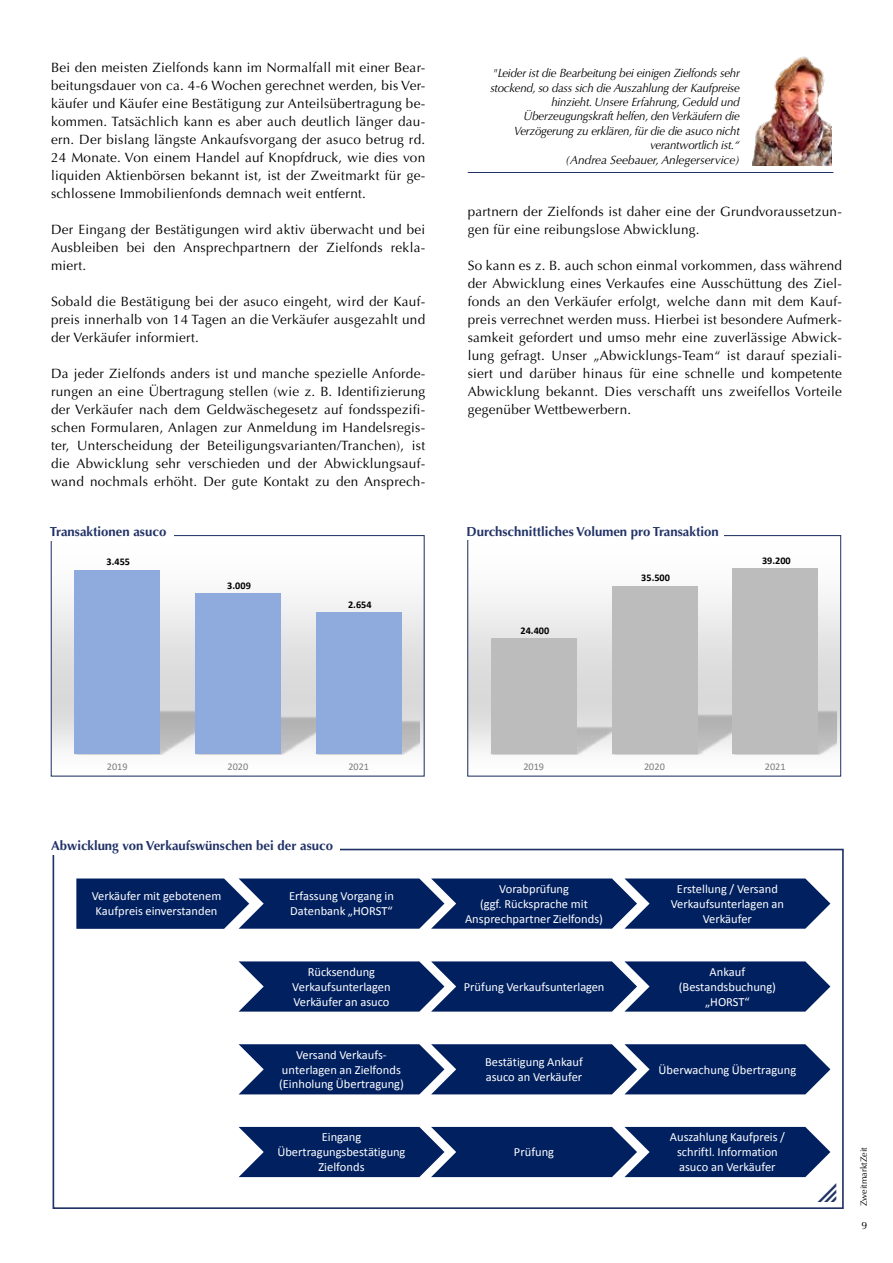
<style>
.page{position:relative;width:893px;height:1263px;background:#fff}
.page>*{position:absolute;margin:0;border:0;box-sizing:border-box;transform-origin:0 0}
.t1{font:13.5px/18px "Optima LT Std";letter-spacing:.02em;color:#000;text-align:justify}
.t2{font:700 13.2px "Optima LT Std";color:#213267}
.t3{font:12.45px/15px "Calibri";color:#fff;text-align:center}
.t4{font:italic 12px/14.4px "Optima LT Std";letter-spacing:-.02em;color:#000;text-align:right;scale:.96 1}
.t5{font:10.5px "Optima LT Std";color:#000}
.t6{font:700 10.2px "Calibri";color:#000}
.t7{font:10.2px "Calibri";letter-spacing:-.005em;color:#7b7b7b}
.t8{font:9px "Optima LT Std";color:#000}
</style>
<div class="page">
<div style="left:53px;top:849px;width:791px;height:360px;background:#fff;border:2px solid #213267"></div>
<div style="left:51px;top:840px;width:288px;height:14px;background:#fff"></div>
<svg style="left:76px;top:878px;width:754px;height:51px;background:#14326d"></svg>
<svg style="left:239px;top:961px;width:591px;height:50px;background:#17346e"></svg>
<svg style="left:239px;top:1044px;width:591px;height:50px;background:#16336d"></svg>
<svg style="left:239px;top:1127px;width:591px;height:50px;background:#15326d"></svg>
<hr style="left:468px;top:172px;width:365px;height:1px;background:#213267">
<img style="left:752px;top:56px;width:79px;height:109px">
<svg style="left:470px;top:568px;width:369px;height:187px"></svg>
<img style="left:488px;top:724px;width:121px;height:30px">
<img style="left:609px;top:712px;width:120px;height:42px">
<img style="left:729px;top:708px;width:107px;height:46px">
<div style="left:491px;top:639px;width:86px;height:115px;background:#bdbcbc"></div>
<div style="left:612px;top:586px;width:85px;height:168px;background:#bdbcbc"></div>
<div style="left:732px;top:569px;width:86px;height:185px;background:#bdbcbc"></div>
<div style="left:468px;top:535px;width:373px;height:241px;border:1px solid #213267"></div>
<svg style="left:53px;top:593px;width:369px;height:162px"></svg>
<img style="left:71px;top:708px;width:124px;height:46px">
<img style="left:192px;top:714px;width:124px;height:40px">
<img style="left:313px;top:718px;width:106px;height:36px">
<div style="left:74px;top:570px;width:86px;height:184px;background:#8faadc"></div>
<div style="left:195px;top:594px;width:86px;height:160px;background:#8faadc"></div>
<div style="left:316px;top:613px;width:86px;height:141px;background:#8faadc"></div>
<div style="left:51px;top:535px;width:373px;height:241px;border:1px solid #213267"></div>
<div style="left:50px;top:526px;width:123px;height:15px;background:#fff"></div>
<div style="left:466px;top:526px;width:258px;height:14px;background:#fff"></div>
<p class="t1" style="left:51px;top:59px;width:376px">Bei den meisten Zielfonds kann im Normalfall mit einer Bear&shy;beitungsdauer von ca. 4-6 Wochen gerechnet werden, bis Ver&shy;käufer und Käufer eine Bestätigung zur Anteilsübertragung be&shy;kommen. Tatsächlich kann es aber auch deutlich länger dau&shy;ern. Der bislang längste Ankaufsvorgang der asuco betrug rd.<br>24 Monate. Von einem Handel auf Knopfdruck, wie dies von liquiden Aktienbörsen bekannt ist, ist der Zweitmarkt für ge&shy;schlossene Immobilienfonds demnach weit entfernt.</p>
<p class="t1" style="left:51px;top:221px;width:376px">Der Eingang der Bestätigungen wird aktiv überwacht und bei Ausbleiben bei den Ansprechpartnern der Zielfonds rekla&shy;miert.</p>
<p class="t1" style="left:51px;top:293px;width:376px">Sobald die Bestätigung bei der asuco eingeht, wird der Kauf&shy;preis innerhalb von 14 Tagen an die Verkäufer ausgezahlt und der Verkäufer informiert.</p>
<p class="t1" style="left:51px;top:365px;width:376px">Da jeder Zielfonds anders ist und manche spezielle Anforde&shy;rungen an eine Übertragung stellen (wie z. B. Identifizierung der Verkäufer nach dem Geldwäschegesetz auf fondsspezifi&shy;schen Formularen, Anlagen zur Anmeldung im Handelsregis&shy;ter, Unterscheidung der Beteiligungsvarianten/Tranchen), ist die Abwicklung sehr verschieden und der Abwicklungsauf&shy;wand nochmals erhöht. Der gute Kontakt zu den Ansprech-</p>
<p class="t4" style="left:490px;top:66px;width:261px">"Leider ist die Bearbeitung bei einigen Zielfonds sehr stockend, so dass sich die Auszahlung der Kaufpreise hinzieht. Unsere Erfahrung, Geduld und Überzeugungskraft helfen, den Verkäufern die Verzögerung zu erklären, für die die asuco nicht verantwortlich ist.“<br>(Andrea Seebauer, Anlegerservice)</p>
<p class="t1" style="left:468px;top:203px;width:376px">partnern der Zielfonds ist daher eine der Grundvoraussetzun&shy;gen für eine reibungslose Abwicklung.</p>
<p class="t1" style="left:468px;top:257px;width:376px">So kann es z. B. auch schon einmal vorkommen, dass während der Abwicklung eines Verkaufes eine Ausschüttung des Ziel&shy;fonds an den Verkäufer erfolgt, welche dann mit dem Kauf&shy;preis verrechnet werden muss. Hierbei ist besondere Aufmerk&shy;samkeit gefordert und umso mehr eine zuverlässige Abwick&shy;lung gefragt. Unser „Abwicklungs-Team“ ist darauf speziali&shy;siert und darüber hinaus für eine schnelle und kompetente Abwicklung bekannt. Dies verschafft uns zweifellos Vorteile gegenüber Wettbewerbern.</p>
<p class="t2" style="left:50px;top:524px;width:118px">Transaktionen asuco</p>
<p class="t2" style="left:466px;top:524px;width:254px">Durchschnittliches Volumen pro Transaktion</p>
<p class="t6" style="left:107px;top:554px;width:25px">3.455</p>
<p class="t6" style="left:227px;top:578px;width:25px">3.009</p>
<p class="t6" style="left:348px;top:597px;width:25px">2.654</p>
<p class="t6" style="left:520px;top:623px;width:30px">24.400</p>
<p class="t6" style="left:641px;top:571px;width:30px">35.500</p>
<p class="t6" style="left:762px;top:553px;width:30px">39.200</p>
<p class="t7" style="left:107px;top:760px;width:22px">2019</p>
<p class="t7" style="left:228px;top:760px;width:22px">2020</p>
<p class="t7" style="left:348px;top:760px;width:22px">2021</p>
<p class="t7" style="left:523px;top:760px;width:22px">2019</p>
<p class="t7" style="left:644px;top:760px;width:22px">2020</p>
<p class="t7" style="left:765px;top:760px;width:22px">2021</p>
<p class="t2" style="left:51px;top:837px;width:284px">Abwicklung von Verkaufswünschen bei der asuco</p>
<p class="t3" style="left:92px;top:889px;width:131px">Verkäufer mit gebotenem<br>Kaufpreis einverstanden</p>
<p class="t3" style="left:289px;top:889px;width:106px;text-align:left">Erfassung Vorgang in<br>Datenbank „HORST“</p>
<p class="t3" style="left:465px;top:881px;width:139px">Vorabprüfung<br>(ggf. Rücksprache mit<br>Ansprechpartner Zielfonds)</p>
<p class="t3" style="left:671px;top:881px;width:115px">Erstellung / Versand<br>Verkaufsunterlagen an<br>Verkäufer</p>
<p class="t3" style="left:292px;top:964px;width:100px">Rücksendung<br>Verkaufsunterlagen<br>Verkäufer an asuco</p>
<p class="t3" style="left:279px;top:1047px;width:126px">Versand Verkaufs&shy;unterlagen an Zielfonds (Einholung Übertragung)</p>
<p class="t3" style="left:277px;top:1130px;width:130px">Eingang<br>Übertragungsbestätigung<br>Zielfonds</p>
<p class="t3" style="left:464px;top:979px;width:142px">Prüfung Verkaufsunterlagen</p>
<p class="t3" style="left:485px;top:1054px;width:99px;text-align:left">Bestätigung Ankauf asuco an Verkäufer</p>
<p class="t3" style="left:514px;top:1145px;width:42px">Prüfung</p>
<p class="t3" style="left:679px;top:964px;width:99px">Ankauf (Bestandsbuchung) „HORST“</p>
<p class="t3" style="left:659px;top:1062px;width:139px">Überwachung Übertragung</p>
<p class="t3" style="left:670px;top:1130px;width:116px">Auszahlung Kaufpreis / schriftl. Information asuco an Verkäufer</p>
<p class="t8" style="left:858px;top:1206px;width:61px;rotate:-90deg">ZweitmarktZeit</p>
<p class="t5" style="left:862px;top:1219px;width:7px">9</p>
</div>
